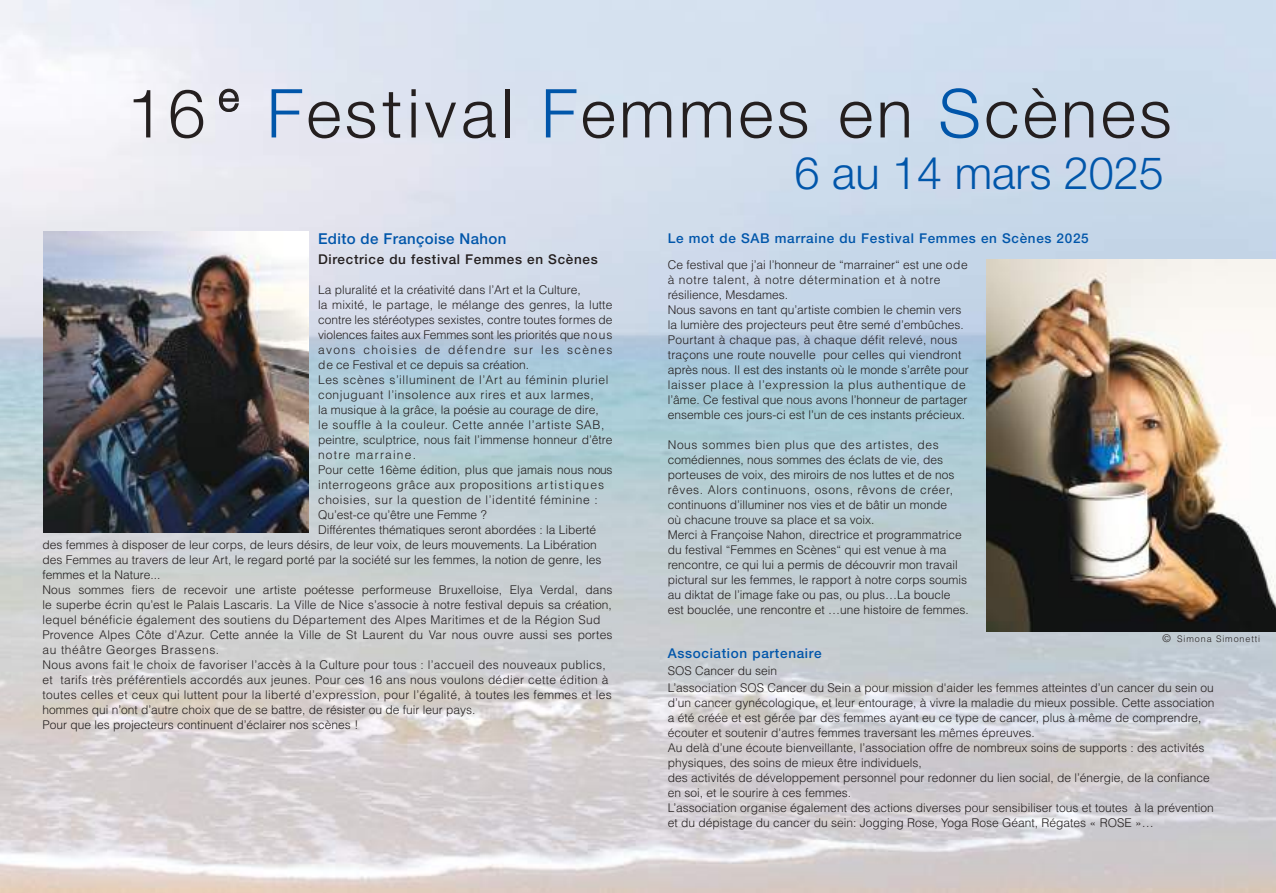
<style>
.page{position:relative;width:1276px;height:893px;background:#fff}
.page>*{position:absolute;margin:0;border:0;box-sizing:border-box;transform-origin:0 0}
.t1{font:300 67.5px "Helvetica Neue";letter-spacing:.05em;color:#241f1f}
.t2{font:300 45px "Helvetica Neue";color:#0156aa}
.t3{font:300 40.5px "Helvetica Neue";color:#241f1f}
.t4{font:500 15px "Helvetica Neue";letter-spacing:.025em;color:#0156aa}
.t5{font:500 13.5px "Helvetica Neue";letter-spacing:.05em;color:#0156aa}
.t6{font:500 13.5px "Helvetica Neue";letter-spacing:.05em;color:#241f1f}
.t7{font:300 12px/15px "Helvetica";color:#241f1f}
.t8{font:300 12px "Helvetica";letter-spacing:.025em;color:#241f1f}
.t9{font:300 12px "Helvetica";letter-spacing:.05em;color:#241f1f}
.t10{font:300 12px "Helvetica";letter-spacing:.11em;color:#241f1f}
.t11{font:300 12px "Helvetica";letter-spacing:.1em;color:#241f1f}
.t12{font:300 9px "Helvetica";letter-spacing:.1em;color:#241f1f}
.s1{color:#0156aa}
.s2{font-size:10.5px}
</style>
<div class="page">
<img style="left:0;top:0;width:1276px;height:893px">
<img style="left:44px;top:232px;width:264px;height:301px">
<img style="left:986px;top:260px;width:290px;height:371px">
<h1 class="t1" style="left:127px;top:72px;width:1046px">16 <span class="s1">F</span>estival <span class="s1">F</span>emmes en <span class="s1">S</span>cènes</h1>
<h2 class="t2" style="left:794px;top:145px;width:371px">6 au 14 mars 2025</h2>
<h3 class="t3" style="left:218px;top:72px;width:23px">e</h3>
<p class="t4" style="left:318px;top:229px;width:190px">Edito de Françoise Nahon</p>
<p class="t6" style="left:318px;top:251px;width:281px">Directrice du festival Femmes en Scènes</p>
<p class="t7" style="left:318px;top:282px;width:264px">La pluralité et la créativité dans l’Art et la Culture,</p>
<p class="t7" style="left:318px;top:297px;width:296px">la mixité, le partage, le mélange des genres, la lutte</p>
<p class="t7" style="left:318px;top:312px;width:296px">contre les stéréotypes sexistes, contre toutes formes de</p>
<p class="t7" style="left:318px;top:327px;width:296px">violences faites aux Femmes sont les priorités que nous</p>
<p class="t10" style="left:318px;top:342px;width:296px">avons choisies de défendre sur les scènes</p>
<p class="t7" style="left:318px;top:357px;width:213px">de ce Festival et ce depuis sa création.</p>
<p class="t9" style="left:318px;top:372px;width:292px">Les scènes s’illuminent de l’Art au féminin pluriel</p>
<p class="t9" style="left:318px;top:387px;width:277px">conjuguant l’insolence aux rires et aux larmes,</p>
<p class="t7" style="left:318px;top:402px;width:282px">la musique à la grâce, la poésie au courage de dire,</p>
<p class="t9" style="left:318px;top:417px;width:288px">le souffle à la couleur. Cette année l’artiste SAB,</p>
<p class="t7" style="left:318px;top:432px;width:296px">peintre, sculptrice, nous fait l’immense honneur d’être</p>
<p class="t11" style="left:318px;top:447px;width:99px">notre marraine.</p>
<p class="t7" style="left:318px;top:462px;width:296px">Pour cette 16ème édition, plus que jamais nous nous</p>
<p class="t9" style="left:318px;top:477px;width:288px">interrogeons grâce aux propositions artistiques</p>
<p class="t9" style="left:318px;top:492px;width:281px">choisies, sur la question de l’identité féminine :</p>
<p class="t7" style="left:318px;top:507px;width:170px">Qu’est-ce qu’être une Femme ?</p>
<p class="t7" style="left:318px;top:522px;width:280px">Différentes thématiques seront abordées : la Liberté</p>
<p class="t7" style="left:43px;top:537px;width:556px">des femmes à disposer de leur corps, de leurs désirs, de leur voix, de leurs mouvements. La Libération</p>
<p class="t7" style="left:43px;top:552px;width:560px">des Femmes au travers de leur Art, le regard porté par la société sur les femmes, la notion de genre, les</p>
<p class="t7" style="left:43px;top:567px;width:119px">femmes et la Nature...</p>
<p class="t7" style="left:43px;top:582px;width:571px">Nous sommes fiers de recevoir une artiste poétesse performeuse Bruxelloise, Elya Verdal, dans</p>
<p class="t7" style="left:43px;top:597px;width:571px">le superbe écrin qu’est le Palais Lascaris. La Ville de Nice s’associe à notre festival depuis sa création,</p>
<p class="t8" style="left:43px;top:612px;width:559px">lequel bénéficie également des soutiens du Département des Alpes Maritimes et de la Région Sud</p>
<p class="t7" style="left:43px;top:627px;width:571px">Provence Alpes Côte d’Azur. Cette année la Ville de St Laurent du Var nous ouvre aussi ses portes</p>
<p class="t9" style="left:43px;top:642px;width:178px">au théâtre Georges Brassens.</p>
<p class="t8" style="left:43px;top:657px;width:564px">Nous avons fait le choix de favoriser l’accès à la Culture pour tous : l’accueil des nouveaux publics,</p>
<p class="t8" style="left:43px;top:672px;width:567px">et tarifs très préférentiels accordés aux jeunes. Pour ces 16 ans nous voulons dédier cette édition à</p>
<p class="t8" style="left:43px;top:687px;width:571px">toutes celles et ceux qui luttent pour la liberté d’expression, pour l’égalité, à toutes les femmes et les</p>
<p class="t7" style="left:43px;top:702px;width:434px">hommes qui n’ont d’autre choix que de se battre, de résister ou de fuir leur pays.</p>
<p class="t7" style="left:43px;top:717px;width:317px">Pour que les projecteurs continuent d’éclairer nos scènes !</p>
<p class="t5" style="left:668px;top:230px;width:422px">Le mot de SAB marraine du Festival Femmes en Scènes 2025</p>
<p class="t7" style="left:668px;top:257px;width:303px">Ce festival que j’ai l’honneur de “marrainer“ est une ode à notre talent, à notre détermination et à notre résilience, Mesdames.<br>Nous savons en tant qu’artiste combien le chemin vers la lumière des projecteurs peut être semé d’embûches.<br>Pourtant à chaque pas, à chaque défit relevé, nous traçons une route nouvelle pour celles qui viendront après nous. Il est des instants où le monde s’arrête pour laisser place à l’expression la plus authentique de l’âme. Ce festival que nous avons l’honneur de partager ensemble ces jours-ci est l’un de ces instants précieux.</p>
<p class="t7" style="left:668px;top:437px;width:302px">Nous sommes bien plus que des artistes, des comédiennes, nous sommes des éclats de vie, des porteuses de voix, des miroirs de nos luttes et de nos rêves. Alors continuons, osons, rêvons de créer, continuons d’illuminer nos vies et de bâtir un monde<br>où chacune trouve sa place et sa voix.<br>Merci à Françoise Nahon, directrice et programmatrice du festival “Femmes en Scènes“ qui est venue à ma rencontre, ce qui lui a permis de découvrir mon travail pictural sur les femmes, le rapport à notre corps soumis au diktat de l’image fake ou pas, ou plus…La boucle est bouclée, une rencontre et …une histoire de femmes.</p>
<p class="t5" style="left:668px;top:645px;width:155px">Association partenaire</p>
<p class="t12" style="left:1162px;top:633px;width:99px"><span class="s2">©</span> Simona Simonetti</p>
<p class="t7" style="left:668px;top:663px;width:547px;line-height:16.5px">SOS Cancer du sein<br>L’association SOS Cancer du Sein a pour mission d'aider les femmes atteintes d’un cancer du sein ou</p>
<p class="t7" style="left:668px;top:695px;width:548px">d’un cancer gynécologique, et leur entourage, à vivre la maladie du mieux possible. Cette association a été créée et est gérée par des femmes ayant eu ce type de cancer, plus à même de comprendre, écouter et soutenir d'autres femmes traversant les mêmes épreuves.<br>Au delà d’une écoute bienveillante, l’association offre de nombreux soins de supports : des activités physiques, des soins de mieux être individuels,<br>des activités de développement personnel pour redonner du lien social, de l’énergie, de la confiance en soi, et le sourire à ces femmes.<br>L’association organise également des actions diverses pour sensibiliser tous et toutes à la prévention et du dépistage du cancer du sein: Jogging Rose, Yoga Rose Géant, Régates « ROSE »…</p>
</div>
